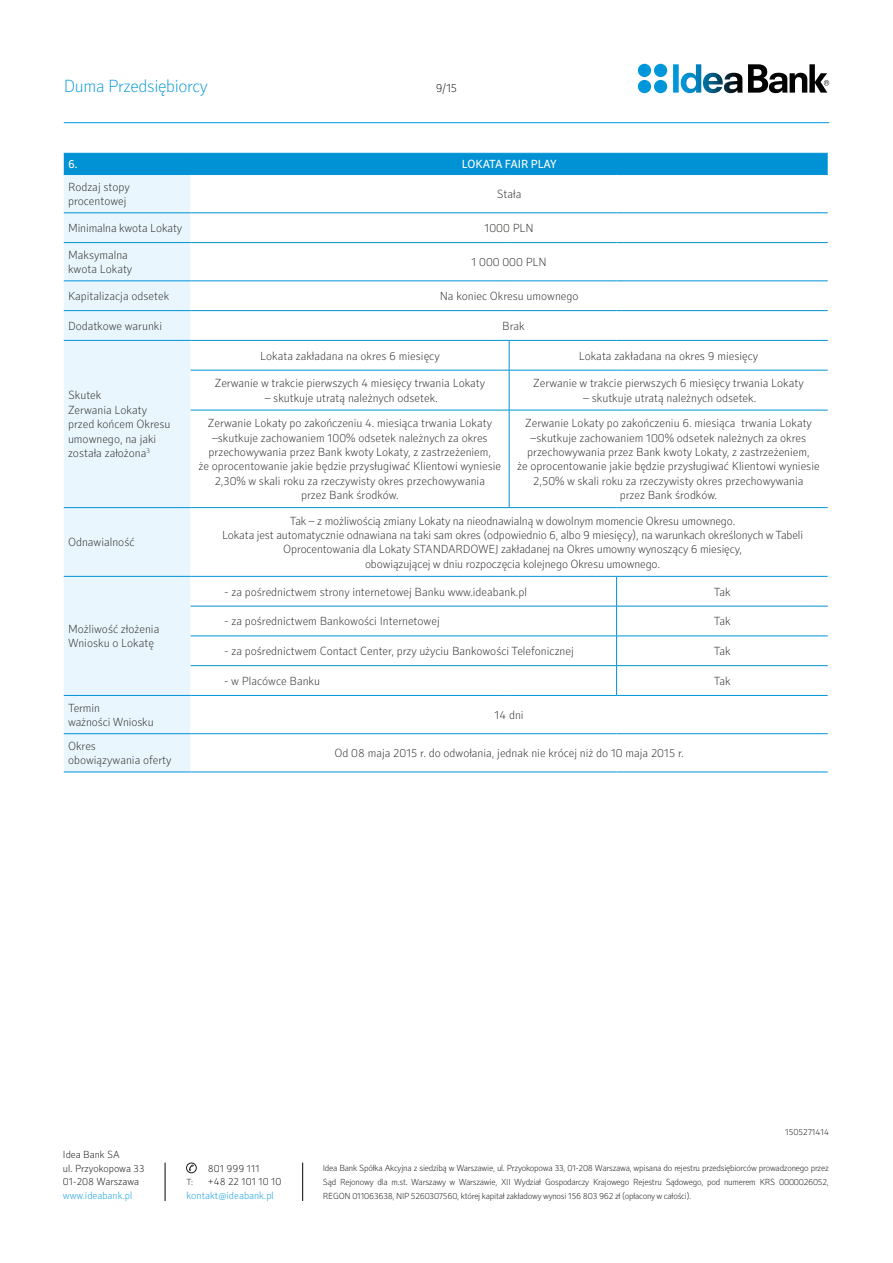
<style>
.page{position:relative;width:893px;height:1263px;background:#fff}
.page>*{position:absolute;margin:0;border:0;box-sizing:border-box;transform-origin:0 0}
.t1{font:100 18px "Secca";letter-spacing:-.02em;color:#0097da}
.t2{font:100 12px/14.4px "Secca";color:#1d1d1b}
.t3{font:12px "Secca";letter-spacing:-.045em;color:#fff}
.t4{font:100 12px "Secca";color:#020203}
.t5{font:100 10.5px/13.5px "Secca";color:#020203}
.t6{font:100 10.5px "Secca";color:#0097da}
.t7{font:100 9px/13.8px "Secca";letter-spacing:-.025em;color:#020203;text-align:justify}
</style>
<div class="page">
<hr style="left:64px;top:122px;width:765px;height:1px;background:#0097da">
<svg style="left:638px;top:64px;width:29px;height:29px"></svg>
<svg style="left:673px;top:64px;width:156px;height:29px"></svg>
<hr style="left:165px;top:1163px;width:1px;height:38px;background:#020203">
<hr style="left:302px;top:1163px;width:1px;height:38px;background:#020203">
<svg style="left:188px;top:1165px;width:6px;height:6px"></svg>
<div style="left:186px;top:1163px;width:10px;height:10px;border:1px solid #1d1d1c;border-radius:50%"></div>
<div style="left:64px;top:154px;width:764px;height:20px;background:#0092d4"></div>
<div style="left:64px;top:175px;width:127px;height:597px;background:#eaf6fe"></div>
<svg style="left:191px;top:212px;width:637px;height:560px"></svg>
<hr style="left:64px;top:213px;width:127px;height:1px;background:#0092d4">
<hr style="left:64px;top:242px;width:127px;height:1px;background:#0092d4">
<hr style="left:64px;top:281px;width:127px;height:1px;background:#0092d4">
<hr style="left:64px;top:310px;width:127px;height:1px;background:#0092d4">
<hr style="left:64px;top:340px;width:127px;height:1px;background:#0092d4">
<hr style="left:64px;top:507px;width:127px;height:1px;background:#0092d4">
<hr style="left:64px;top:576px;width:127px;height:1px;background:#0092d4">
<hr style="left:64px;top:695px;width:127px;height:1px;background:#0092d4">
<hr style="left:191px;top:606px;width:318px;height:1px;background:#0092d4">
<hr style="left:509px;top:606px;width:108px;height:1px;background:#0092d4">
<hr style="left:191px;top:636px;width:318px;height:1px;background:#0092d4">
<hr style="left:509px;top:636px;width:108px;height:1px;background:#0092d4">
<hr style="left:191px;top:665px;width:318px;height:1px;background:#0092d4">
<hr style="left:509px;top:665px;width:108px;height:1px;background:#0092d4">
<hr style="left:64px;top:733px;width:127px;height:1px;background:#0092d4">
<hr style="left:64px;top:772px;width:127px;height:1px;background:#0092d4">
<hr style="left:64px;top:153px;width:127px;height:1px;background:#0092d4">
<hr style="left:64px;top:174px;width:127px;height:1px;background:#0092d4">
<hr style="left:191px;top:153px;width:318px;height:1px;background:#0092d4">
<hr style="left:509px;top:153px;width:108px;height:1px;background:#0092d4">
<hr style="left:617px;top:153px;width:211px;height:1px;background:#0092d4">
<hr style="left:191px;top:174px;width:318px;height:1px;background:#0092d4">
<hr style="left:509px;top:174px;width:108px;height:1px;background:#0092d4">
<hr style="left:617px;top:174px;width:211px;height:1px;background:#0092d4">
<hr style="left:191px;top:213px;width:318px;height:1px;background:#0092d4">
<hr style="left:509px;top:213px;width:108px;height:1px;background:#0092d4">
<hr style="left:617px;top:213px;width:211px;height:1px;background:#0092d4">
<hr style="left:191px;top:242px;width:318px;height:1px;background:#0092d4">
<hr style="left:509px;top:242px;width:108px;height:1px;background:#0092d4">
<hr style="left:617px;top:242px;width:211px;height:1px;background:#0092d4">
<hr style="left:191px;top:281px;width:318px;height:1px;background:#0092d4">
<hr style="left:509px;top:281px;width:108px;height:1px;background:#0092d4">
<hr style="left:617px;top:281px;width:211px;height:1px;background:#0092d4">
<hr style="left:191px;top:310px;width:318px;height:1px;background:#0092d4">
<hr style="left:509px;top:310px;width:108px;height:1px;background:#0092d4">
<hr style="left:617px;top:310px;width:211px;height:1px;background:#0092d4">
<hr style="left:191px;top:576px;width:318px;height:1px;background:#0092d4">
<hr style="left:509px;top:576px;width:108px;height:1px;background:#0092d4">
<hr style="left:617px;top:576px;width:211px;height:1px;background:#0092d4">
<hr style="left:616px;top:576px;width:1px;height:30px;background:#0092d4">
<hr style="left:617px;top:606px;width:211px;height:1px;background:#0092d4">
<hr style="left:616px;top:606px;width:1px;height:30px;background:#0092d4">
<hr style="left:617px;top:636px;width:211px;height:1px;background:#0092d4">
<hr style="left:617px;top:665px;width:211px;height:1px;background:#0092d4">
<svg style="left:616px;top:636px;width:1px;height:59px"></svg>
<hr style="left:191px;top:695px;width:318px;height:1px;background:#0092d4">
<hr style="left:509px;top:695px;width:108px;height:1px;background:#0092d4">
<hr style="left:617px;top:695px;width:211px;height:1px;background:#0092d4">
<hr style="left:191px;top:733px;width:318px;height:1px;background:#0092d4">
<hr style="left:509px;top:733px;width:108px;height:1px;background:#0092d4">
<hr style="left:617px;top:733px;width:211px;height:1px;background:#0092d4">
<hr style="left:191px;top:772px;width:318px;height:1px;background:#0092d4">
<hr style="left:509px;top:772px;width:108px;height:1px;background:#0092d4">
<hr style="left:617px;top:772px;width:211px;height:1px;background:#0092d4">
<hr style="left:191px;top:340px;width:318px;height:1px;background:#0092d4">
<hr style="left:191px;top:370px;width:318px;height:1px;background:#0092d4">
<hr style="left:191px;top:410px;width:318px;height:1px;background:#0092d4">
<hr style="left:191px;top:507px;width:318px;height:1px;background:#0092d4">
<hr style="left:509px;top:340px;width:108px;height:1px;background:#0092d4">
<svg style="left:509px;top:341px;width:1px;height:29px"></svg>
<hr style="left:617px;top:340px;width:211px;height:1px;background:#0092d4">
<hr style="left:509px;top:370px;width:108px;height:1px;background:#0092d4">
<hr style="left:509px;top:370px;width:1px;height:40px;background:#0092d4">
<hr style="left:617px;top:370px;width:211px;height:1px;background:#0092d4">
<hr style="left:509px;top:410px;width:108px;height:1px;background:#0092d4">
<hr style="left:509px;top:410px;width:1px;height:97px;background:#0092d4">
<hr style="left:617px;top:410px;width:211px;height:1px;background:#0092d4">
<hr style="left:509px;top:507px;width:108px;height:1px;background:#0092d4">
<hr style="left:617px;top:507px;width:211px;height:1px;background:#0092d4">
<h1 class="t1" style="left:64px;top:76px;width:146px">Duma Przedsiębiorcy</h1>
<p class="t4" style="left:436px;top:81px;width:23px">9/15</p>
<p class="t3" style="left:68px;top:157px;width:11px">6.</p>
<p class="t3" style="left:462px;top:157px;width:96px">LOKATA FAIR PLAY</p>
<p class="t2" style="left:68px;top:180px;width:63px">Rodzaj stopy procentowej</p>
<p class="t2" style="left:497px;top:187px;width:26px">Stała</p>
<p class="t2" style="left:68px;top:221px;width:116px">Minimalna kwota Lokaty</p>
<p class="t2" style="left:484px;top:221px;width:51px">1000 PLN</p>
<p class="t2" style="left:68px;top:248px;width:66px">Maksymalna kwota Lokaty</p>
<p class="t2" style="left:471px;top:255px;width:77px">1 000 000 PLN</p>
<p class="t2" style="left:68px;top:289px;width:103px">Kapitalizacja odsetek</p>
<p class="t2" style="left:440px;top:289px;width:140px">Na koniec Okresu umownego</p>
<p class="t2" style="left:68px;top:319px;width:96px">Dodatkowe warunki</p>
<p class="t2" style="left:502px;top:319px;width:24px">Brak</p>
<p class="t2" style="left:68px;top:389px;width:104px">Skutek<br>Zerwania Lokaty przed końcem Okresu umownego, na jaki została założona<sup>3</sup></p>
<p class="t2" style="left:68px;top:535px;width:68px">Odnawialność</p>
<p class="t2" style="left:68px;top:622px;width:93px">Możliwość złożenia<br>Wniosku o Lokatę</p>
<p class="t2" style="left:260px;top:349px;width:181px">Lokata zakładana na okres 6 miesięcy</p>
<p class="t2" style="left:579px;top:349px;width:181px">Lokata zakładana na okres 9 miesięcy</p>
<p class="t2" style="left:215px;top:376px;width:272px">Zerwanie w trakcie pierwszych 4 miesięcy trwania Lokaty</p>
<p class="t2" style="left:265px;top:391px;width:175px">– skutkuje utratą należnych odsetek.</p>
<p class="t2" style="left:533px;top:376px;width:272px">Zerwanie w trakcie pierwszych 6 miesięcy trwania Lokaty</p>
<p class="t2" style="left:583px;top:391px;width:175px">– skutkuje utratą należnych odsetek.</p>
<p class="t2" style="left:199px;top:416px;width:304px;text-align:center">Zerwanie Lokaty po zakończeniu 4. miesiąca trwania Lokaty –skutkuje zachowaniem 100% odsetek należnych za okres przechowywania przez Bank kwoty Lokaty, z zastrzeżeniem,<br>że oprocentowanie jakie będzie przysługiwać Klientowi wyniesie 2,30% w skali roku za rzeczywisty okres przechowywania<br>przez Bank środków.</p>
<p class="t2" style="left:517px;top:416px;width:304px;text-align:center">Zerwanie Lokaty po zakończeniu 6. miesiąca trwania Lokaty –skutkuje zachowaniem 100% odsetek należnych za okres przechowywania przez Bank kwoty Lokaty, z zastrzeżeniem,<br>że oprocentowanie jakie będzie przysługiwać Klientowi wyniesie 2,50% w skali roku za rzeczywisty okres przechowywania<br>przez Bank środków.</p>
<p class="t2" style="left:222px;top:514px;width:582px;text-align:center">Tak – z możliwością zmiany Lokaty na nieodnawialną w dowolnym momencie Okresu umownego.<br>Lokata jest automatycznie odnawiana na taki sam okres (odpowiednio 6, albo 9 miesięcy), na warunkach określonych w Tabeli Oprocentowania dla Lokaty STANDARDOWEJ zakładanej na Okres umowny wynoszący 6 miesięcy,<br>obowiązującej w dniu rozpoczęcia kolejnego Okresu umownego.</p>
<p class="t2" style="left:225px;top:585px;width:304px">- za pośrednictwem strony internetowej Banku www.ideabank.pl</p>
<p class="t2" style="left:714px;top:585px;width:18px">Tak</p>
<p class="t2" style="left:225px;top:614px;width:217px">- za pośrednictwem Bankowości Internetowej</p>
<p class="t2" style="left:714px;top:614px;width:18px">Tak</p>
<p class="t2" style="left:225px;top:644px;width:351px">- za pośrednictwem Contact Center, przy użyciu Bankowości Telefonicznej</p>
<p class="t2" style="left:714px;top:644px;width:18px">Tak</p>
<p class="t2" style="left:225px;top:674px;width:97px">- w Placówce Banku</p>
<p class="t2" style="left:714px;top:674px;width:18px">Tak</p>
<p class="t2" style="left:68px;top:701px;width:87px">Termin<br>ważności Wniosku</p>
<p class="t2" style="left:495px;top:708px;width:31px">14 dni</p>
<p class="t2" style="left:68px;top:739px;width:105px">Okres<br>obowiązywania oferty</p>
<p class="t2" style="left:335px;top:746px;width:351px">Od 08 maja 2015 r. do odwołania, jednak nie krócej niż do 10 maja 2015 r.</p>
<p class="t7" style="left:785px;top:1126px;width:45px">1505271414</p>
<p class="t5" style="left:63px;top:1148px;width:83px">Idea Bank SA<br>ul. Przyokopowa 33<br>01-208 Warszawa</p>
<p class="t6" style="left:63px;top:1189px;width:71px">www.ideabank.pl</p>
<p class="t5" style="left:208px;top:1161px;width:54px">801 999 111</p>
<p class="t7" style="left:187px;top:1175px;width:8px">T:</p>
<p class="t5" style="left:208px;top:1175px;width:75px">+48 22 101 10 10</p>
<p class="t6" style="left:187px;top:1189px;width:89px">kontakt@ideabank.pl</p>
<p class="t7" style="left:323px;top:1162px;width:507px">Idea Bank Spółka Akcyjna z siedzibą w Warszawie, ul. Przyokopowa 33, 01-208 Warszawa, wpisana do rejestru przedsiębiorców prowadzonego przez Sąd Rejonowy dla m.st. Warszawy w Warszawie, XII Wydział Gospodarczy Krajowego Rejestru Sądowego, pod numerem KRS 0000026052, REGON 011063638, NIP 5260307560, której kapitał zakładowy wynosi 156 803 962 zł (opłacony w całości).</p>
</div>
